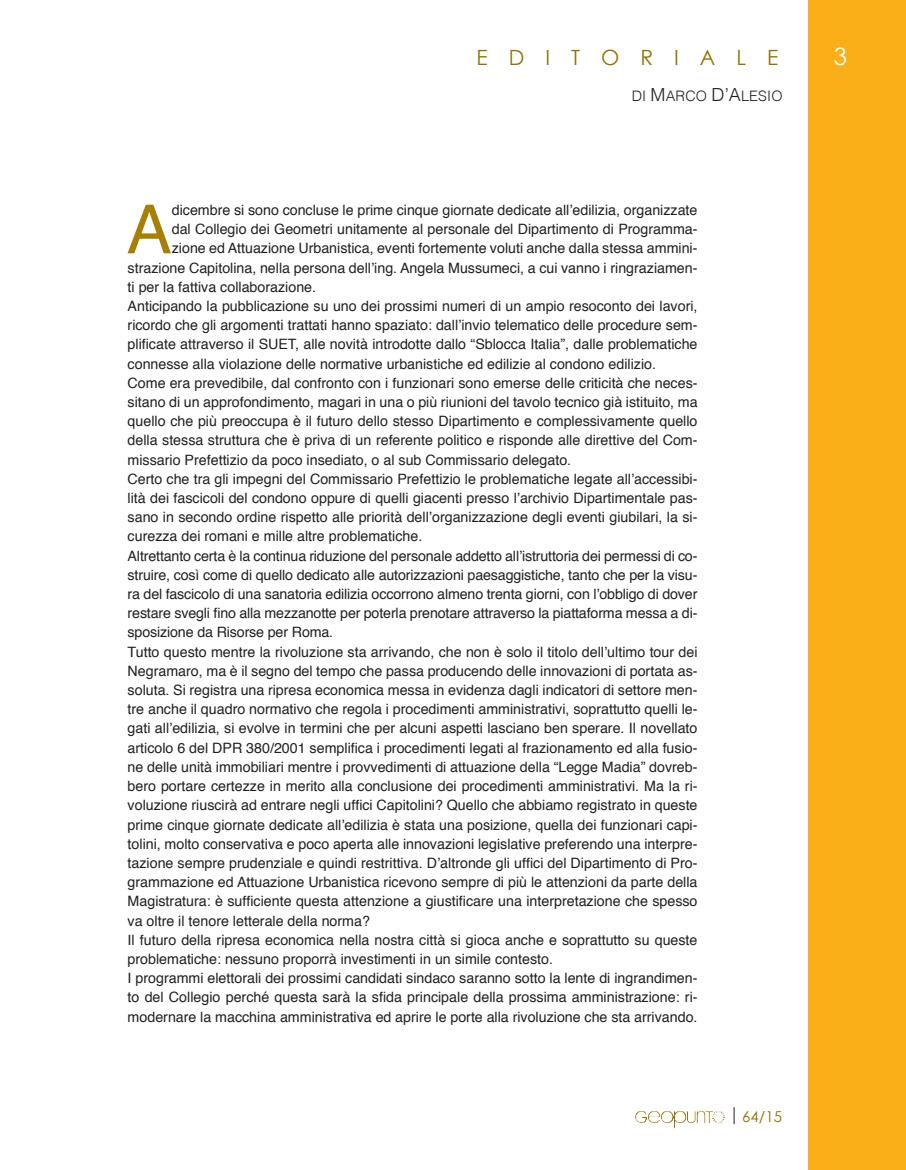
<style>
.page{position:relative;width:906px;height:1170px;background:#fff}
.page>*{position:absolute;margin:0;border:0;box-sizing:border-box;transform-origin:0 0}
.t1{font:67.8px "Helvetica";color:#a78003}
.t2{font:24px "Century Gothic";color:#fff}
.t3{font:21px "Century Gothic";letter-spacing:1em;color:#927100}
.t4{font:15px "Century Gothic";color:#927100}
.t5{font:14.4px "Helvetica Light SC800";letter-spacing:.01em;color:#231f20}
.t6{font:14.25px "Helvetica";color:#231f20}
.s1{font-size:18px}
</style>
<div class="page">
<svg style="left:733px;top:1107px;width:1px;height:17px"></svg>
<svg style="left:712px;top:1111px;width:10px;height:12px"></svg>
<div style="left:809px;top:0;width:97px;height:1169px;background:#faaf18"></div>
<h3 class="t3" style="left:476px;top:44px;width:303px">EDITORIALE</h3>
<p class="t5" style="left:631px;top:87px;width:152px">DI <span class="s1">M</span>ARCO <span class="s1">D’A</span>LESIO</p>
<h1 class="t1" style="left:127px;top:177px;width:47px">A</h1>
<p class="t6" style="left:172px;top:199px;width:527px">dicembre si sono concluse le prime cinque giornate dedicate all’edilizia, organizzate</p>
<p class="t6" style="left:172px;top:218px;width:527px">dal Collegio dei Geometri unitamente al personale del Dipartimento di Programma-</p>
<p class="t6" style="left:172px;top:237px;width:527px">zione ed Attuazione Urbanistica, eventi fortemente voluti anche dalla stessa ammini-</p>
<p class="t6" style="left:128px;top:256px;width:571px">strazione Capitolina, nella persona dell’ing. Angela Mussumeci, a cui vanno i ringraziamen-</p>
<p class="t6" style="left:128px;top:276px;width:190px">ti per la fattiva collaborazione.</p>
<p class="t6" style="left:128px;top:295px;width:571px">Anticipando la pubblicazione su uno dei prossimi numeri di un ampio resoconto dei lavori,</p>
<p class="t6" style="left:128px;top:314px;width:571px">ricordo che gli argomenti trattati hanno spaziato: dall’invio telematico delle procedure sem-</p>
<p class="t6" style="left:128px;top:333px;width:571px">plificate attraverso il SUET, alle novità introdotte dallo “Sblocca Italia”, dalle problematiche</p>
<p class="t6" style="left:128px;top:352px;width:530px">connesse alla violazione delle normative urbanistiche ed edilizie al condono edilizio.</p>
<p class="t6" style="left:128px;top:372px;width:571px">Come era prevedibile, dal confronto con i funzionari sono emerse delle criticità che neces-</p>
<p class="t6" style="left:128px;top:391px;width:571px">sitano di un approfondimento, magari in una o più riunioni del tavolo tecnico già istituito, ma</p>
<p class="t6" style="left:128px;top:410px;width:571px">quello che più preoccupa è il futuro dello stesso Dipartimento e complessivamente quello</p>
<p class="t6" style="left:128px;top:429px;width:571px">della stessa struttura che è priva di un referente politico e risponde alle direttive del Com-</p>
<p class="t6" style="left:128px;top:448px;width:445px">missario Prefettizio da poco insediato, o al sub Commissario delegato.</p>
<p class="t6" style="left:128px;top:468px;width:571px">Certo che tra gli impegni del Commissario Prefettizio le problematiche legate all’accessibi-</p>
<p class="t6" style="left:128px;top:487px;width:571px">lità dei fascicoli del condono oppure di quelli giacenti presso l’archivio Dipartimentale pas-</p>
<p class="t6" style="left:128px;top:506px;width:571px">sano in secondo ordine rispetto alle priorità dell’organizzazione degli eventi giubilari, la si-</p>
<p class="t6" style="left:128px;top:525px;width:296px">curezza dei romani e mille altre problematiche.</p>
<p class="t6" style="left:128px;top:544px;width:571px">Altrettanto certa è la continua riduzione del personale addetto all’istruttoria dei permessi di co-</p>
<p class="t6" style="left:128px;top:563px;width:571px">struire, così come di quello dedicato alle autorizzazioni paesaggistiche, tanto che per la visu-</p>
<p class="t6" style="left:128px;top:583px;width:571px">ra del fascicolo di una sanatoria edilizia occorrono almeno trenta giorni, con l’obbligo di dover</p>
<p class="t6" style="left:128px;top:602px;width:571px">restare svegli fino alla mezzanotte per poterla prenotare attraverso la piattaforma messa a di-</p>
<p class="t6" style="left:128px;top:621px;width:207px">sposizione da Risorse per Roma.</p>
<p class="t6" style="left:128px;top:640px;width:571px">Tutto questo mentre la rivoluzione sta arrivando, che non è solo il titolo dell’ultimo tour dei</p>
<p class="t6" style="left:128px;top:659px;width:571px">Negramaro, ma è il segno del tempo che passa producendo delle innovazioni di portata as-</p>
<p class="t6" style="left:128px;top:679px;width:571px">soluta. Si registra una ripresa economica messa in evidenza dagli indicatori di settore men-</p>
<p class="t6" style="left:128px;top:698px;width:571px">tre anche il quadro normativo che regola i procedimenti amministrativi, soprattutto quelli le-</p>
<p class="t6" style="left:128px;top:717px;width:571px">gati all’edilizia, si evolve in termini che per alcuni aspetti lasciano ben sperare. Il novellato</p>
<p class="t6" style="left:128px;top:736px;width:571px">articolo 6 del DPR 380/2001 semplifica i procedimenti legati al frazionamento ed alla fusio-</p>
<p class="t6" style="left:128px;top:755px;width:571px">ne delle unità immobiliari mentre i provvedimenti di attuazione della “Legge Madia” dovreb-</p>
<p class="t6" style="left:128px;top:775px;width:571px">bero portare certezze in merito alla conclusione dei procedimenti amministrativi. Ma la ri-</p>
<p class="t6" style="left:128px;top:794px;width:571px">voluzione riuscirà ad entrare negli uffici Capitolini? Quello che abbiamo registrato in queste</p>
<p class="t6" style="left:128px;top:813px;width:571px">prime cinque giornate dedicate all’edilizia è stata una posizione, quella dei funzionari capi-</p>
<p class="t6" style="left:128px;top:832px;width:571px">tolini, molto conservativa e poco aperta alle innovazioni legislative preferendo una interpre-</p>
<p class="t6" style="left:128px;top:851px;width:571px">tazione sempre prudenziale e quindi restrittiva. D’altronde gli uffici del Dipartimento di Pro-</p>
<p class="t6" style="left:128px;top:871px;width:571px">grammazione ed Attuazione Urbanistica ricevono sempre di più le attenzioni da parte della</p>
<p class="t6" style="left:128px;top:890px;width:571px">Magistratura: è sufficiente questa attenzione a giustificare una interpretazione che spesso</p>
<p class="t6" style="left:128px;top:909px;width:244px">va oltre il tenore letterale della norma?</p>
<p class="t6" style="left:128px;top:928px;width:571px">Il futuro della ripresa economica nella nostra città si gioca anche e soprattutto su queste</p>
<p class="t6" style="left:128px;top:947px;width:427px">problematiche: nessuno proporrà investimenti in un simile contesto.</p>
<p class="t6" style="left:128px;top:967px;width:571px">I programmi elettorali dei prossimi candidati sindaco saranno sotto la lente di ingrandimen-</p>
<p class="t6" style="left:128px;top:986px;width:571px">to del Collegio perché questa sarà la sfida principale della prossima amministrazione: ri-</p>
<p class="t6" style="left:128px;top:1005px;width:571px">modernare la macchina amministrativa ed aprire le porte alla rivoluzione che sta arrivando.</p>
<p class="t4" style="left:742px;top:1106px;width:41px">64/15</p>
<h2 class="t2" style="left:833px;top:41px;width:15px">3</h2>
</div>
